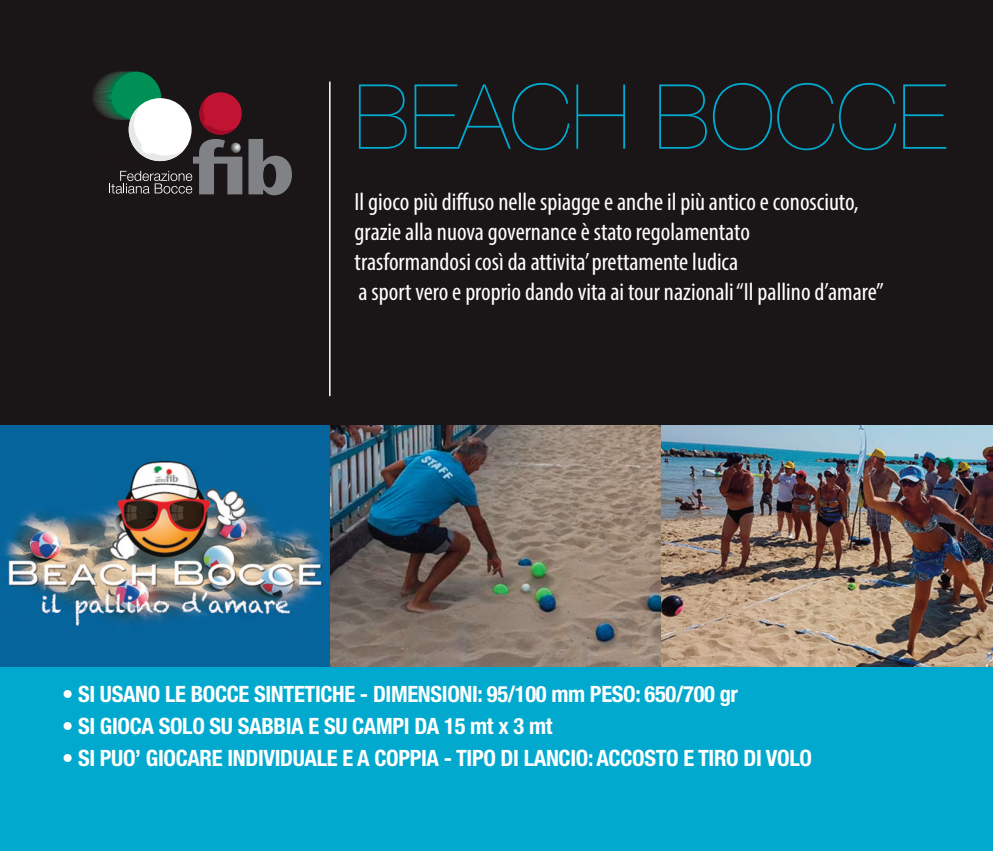
<style>
.page{position:relative;width:993px;height:851px;background:#fff}
.page>*{position:absolute;margin:0;border:0;box-sizing:border-box;transform-origin:0 0}
.t1{font:200 90px "Helvetica Neue";color:#00a9cd}
.t2{font:condensed 25px/30px "Myriad Pro";color:#fff}
.t3{font:700 condensed 22.5px "Helvetica Neue";letter-spacing:-.015em;color:#fff}
</style>
<div class="page">
<div style="left:0;top:425px;width:992px;height:425px;background:#00a9cd"></div>
<div style="left:0;top:0;width:992px;height:425px;background:#1a1516"></div>
<hr style="left:329px;top:81px;width:1px;height:315px;background:#fff">
<img style="left:0;top:425px;width:331px;height:241px">
<img style="left:331px;top:425px;width:330px;height:241px">
<img style="left:661px;top:425px;width:331px;height:241px">
<svg style="left:248px;top:139px;width:44px;height:56px"></svg>
<svg style="left:92px;top:72px;width:150px;height:122px"></svg>
<h1 class="t1" style="left:354px;top:65px;width:593px">BEACH BOCCE</h1>
<p class="t2" style="left:354px;top:189px;width:530px">Il gioco più diffuso nelle spiagge e anche il più antico e conosciuto, grazie alla nuova governance è stato regolamentato<br>trasformandosi così da attivita’prettamente ludica<br>a sport vero e proprio dando vita ai tour nazionali“Il pallino d’amare”</p>
<p class="t3" style="left:62px;top:679px;width:677px">• SI USANO LE BOCCE SINTETICHE - DIMENSIONI: 95/100 mm PESO: 650/700 gr</p>
<p class="t3" style="left:62px;top:711px;width:491px">• SI GIOCA SOLO SU SABBIA E SU CAMPI DA 15 mt x 3 mt</p>
<p class="t3" style="left:62px;top:743px;width:751px">• SI PUO’ GIOCARE INDIVIDUALE E A COPPIA - TIPO DI LANCIO:ACCOSTO E TIRO DI VOLO</p>
</div>
